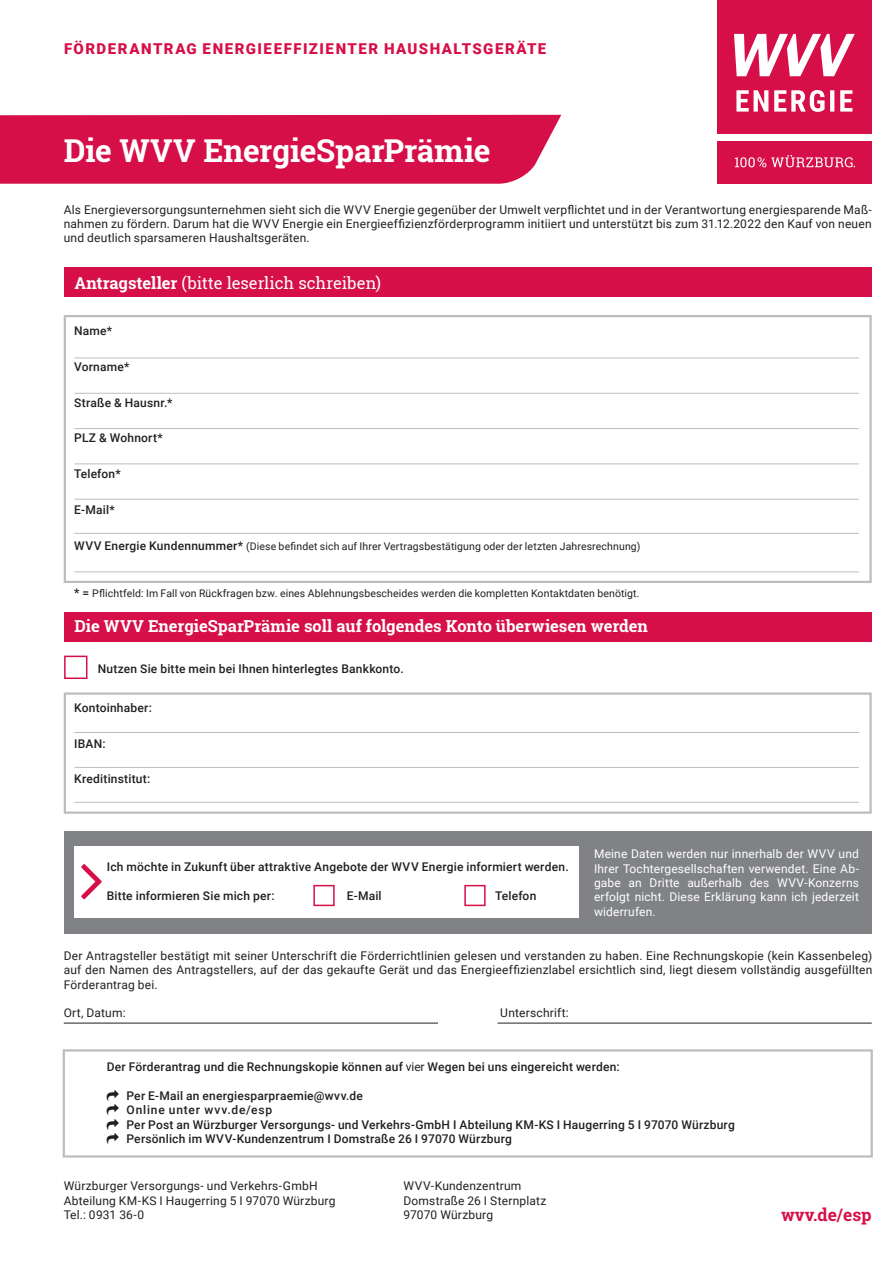
<style>
.page{position:relative;width:893px;height:1263px;background:#fff}
.page>*{position:absolute;margin:0;border:0;box-sizing:border-box;transform-origin:0 0}
.t1{font:700 31.5px "Roboto Slab";letter-spacing:-.005em;color:#fff}
.t2{font:700 17.25px "Roboto Slab";color:#d60f48}
.t3{font:700 16.5px "Roboto Slab";letter-spacing:-.005em;color:#fff}
.t4{font:16.5px "Roboto Slab";letter-spacing:-.005em;color:#fff}
.t5{font:900 15px "Roboto";letter-spacing:.1em;color:#d60f48}
.t6{font:12px/14.4px "Roboto";letter-spacing:.015em;color:#231f20;text-align:justify}
.t7{font:500 12px/14.4px "Roboto";letter-spacing:.02em;color:#231f20}
.t8{font:12px/14.4px "Roboto";letter-spacing:.015em;color:#fff;text-align:justify}
.t9{font:10.5px "Roboto";letter-spacing:.01em;color:#231f20}
.s1{font-weight:700}
.s2{font-weight:500;font-size:12px}
.s3{font-weight:400}
</style>
<div class="page">
<div style="left:64px;top:831px;width:808px;height:102px;background:#808285"></div>
<div style="left:63px;top:1049px;width:810px;height:108px;border:2px solid #bcbdc0"></div>
<div style="left:64px;top:268px;width:808px;height:29px;background:#d60f48"></div>
<div style="left:64px;top:612px;width:808px;height:30px;background:#d60f48"></div>
<div style="left:74px;top:847px;width:505px;height:71px;background:#fff"></div>
<hr style="left:64px;top:1023px;width:374px;height:1px;background:#231f20">
<div style="left:64px;top:692px;width:808px;height:122px;border:2px solid #bcbdc0"></div>
<div style="left:64px;top:656px;width:23px;height:23px;border:2px solid #d60f48"></div>
<hr style="left:74px;top:732px;width:785px;height:1px;background:#bcbdc0">
<hr style="left:74px;top:767px;width:785px;height:1px;background:#bcbdc0">
<hr style="left:74px;top:802px;width:785px;height:1px;background:#bcbdc0">
<hr style="left:497px;top:1023px;width:375px;height:1px;background:#231f20">
<div style="left:464px;top:885px;width:22px;height:21px;border:2px solid #d60f48"></div>
<div style="left:313px;top:885px;width:22px;height:21px;border:2px solid #d60f48"></div>
<div style="left:64px;top:315px;width:808px;height:268px;border:2px solid #bcbdc0"></div>
<hr style="left:74px;top:358px;width:785px;height:1px;background:#bcbdc0">
<hr style="left:74px;top:463px;width:785px;height:1px;background:#bcbdc0">
<hr style="left:74px;top:393px;width:785px;height:1px;background:#bcbdc0">
<hr style="left:74px;top:499px;width:785px;height:1px;background:#bcbdc0">
<hr style="left:74px;top:533px;width:785px;height:1px;background:#bcbdc0">
<hr style="left:74px;top:428px;width:785px;height:1px;background:#bcbdc0">
<hr style="left:74px;top:571px;width:785px;height:1px;background:#bcbdc0">
<div style="left:0;top:115px;width:561px;height:69px;background:#d60f48"></div>
<div style="left:717px;top:141px;width:155px;height:42px;background:#d60f48"></div>
<svg style="left:735px;top:155px;width:120px;height:12px"></svg>
<div style="left:717px;top:0;width:155px;height:133px;background:#d60f48"></div>
<svg style="left:734px;top:34px;width:121px;height:42px"></svg>
<svg style="left:736px;top:90px;width:116px;height:22px"></svg>
<p class="t5" style="left:64px;top:38px;width:484px">FÖRDERANTRAG ENERGIEEFFIZIENTER HAUSHALTSGERÄTE</p>
<h1 class="t1" style="left:64px;top:129px;width:428px">Die WVV EnergieSparPrämie</h1>
<p class="t6" style="left:64px;top:202px;width:809px">Als Energieversorgungsunternehmen sieht sich die WVV Energie gegenüber der Umwelt verpflichtet und in der Verantwortung energiesparende Maß&shy;nahmen zu fördern. Darum hat die WVV Energie ein Energieeffizienzförderprogramm initiiert und unterstützt bis zum 31.12.2022 den Kauf von neuen und deutlich sparsameren Haushaltsgeräten.</p>
<h3 class="t4" style="left:74px;top:271px;width:308px"><span class="s1">Antragsteller</span> (bitte leserlich schreiben)</h3>
<p class="t7" style="left:74px;top:323px;width:39px">Name*</p>
<p class="t7" style="left:74px;top:359px;width:57px">Vorname*</p>
<p class="t7" style="left:74px;top:395px;width:100px">Straße &amp; Hausnr.*</p>
<p class="t7" style="left:74px;top:430px;width:90px">PLZ &amp; Wohnort*</p>
<p class="t7" style="left:74px;top:466px;width:48px">Telefon*</p>
<p class="t7" style="left:74px;top:502px;width:42px">E-Mail*</p>
<p class="t9" style="left:74px;top:538px;width:568px"><span class="s2">WVV Energie Kundennummer*</span> (Diese befindet sich auf Ihrer Vertragsbestätigung oder der letzten Jahresrechnung)</p>
<p class="t9" style="left:74px;top:586px;width:567px"><span class="s2">* =</span> Pflichtfeld: Im Fall von Rückfragen bzw. eines Ablehnungsbescheides werden die kompletten Kontaktdaten benötigt.</p>
<h3 class="t3" style="left:74px;top:615px;width:575px">Die WVV EnergieSparPrämie soll auf folgendes Konto überwiesen werden</h3>
<p class="t7" style="left:98px;top:661px;width:307px">Nutzen Sie bitte mein bei Ihnen hinterlegtes Bankkonto.</p>
<p class="t7" style="left:74px;top:700px;width:79px">Kontoinhaber:</p>
<p class="t7" style="left:74px;top:736px;width:33px">IBAN:</p>
<p class="t7" style="left:74px;top:771px;width:77px">Kreditinstitut:</p>
<p class="t7" style="left:107px;top:859px;width:463px">Ich möchte in Zukunft über attraktive Angebote der WVV Energie informiert werden.</p>
<p class="t7" style="left:107px;top:888px;width:169px">Bitte informieren Sie mich per:</p>
<p class="t7" style="left:347px;top:888px;width:36px">E-Mail</p>
<p class="t7" style="left:495px;top:888px;width:43px">Telefon</p>
<p class="t8" style="left:594px;top:846px;width:266px">Meine Daten werden nur innerhalb der WVV und Ihrer Tochtergesellschaften verwendet. Eine Ab&shy;gabe an Dritte außerhalb des WVV-Konzerns erfolgt nicht. Diese Erklärung kann ich jederzeit widerrufen.</p>
<p class="t6" style="left:64px;top:948px;width:810px">Der Antragsteller bestätigt mit seiner Unterschrift die Förderrichtlinien gelesen und verstanden zu haben. Eine Rechnungskopie (kein Kassenbeleg) auf den Namen des Antragstellers, auf der das gekaufte Gerät und das Energieeffizienzlabel ersichtlich sind, liegt diesem vollständig ausgefüllten Förderantrag bei.</p>
<p class="t6" style="left:64px;top:1005px;width:63px">Ort, Datum:</p>
<p class="t6" style="left:500px;top:1005px;width:70px">Unterschrift:</p>
<p class="t7" style="left:107px;top:1059px;width:514px">Der Förderantrag und die Rechnungskopie können auf <span class="s3">vier</span> Wegen bei uns eingereicht werden:</p>
<p class="t7" style="left:127px;top:1088px;width:610px">Per E-Mail an energiesparpraemie@wvv.de<br>Online unter wvv.de/esp<br>Per Post an Würzburger Versorgungs- und Verkehrs-GmbH I Abteilung KM-KS I Haugerring 5 I 97070 Würzburg Persönlich im WVV-Kundenzentrum I Domstraße 26 I 97070 Würzburg</p>
<p class="t6" style="left:64px;top:1178px;width:273px;text-align:left">Würzburger Versorgungs- und Verkehrs-GmbH<br>Abteilung KM-KS I Haugerring 5 I 97070 Würzburg<br>Tel.: 0931 36-0</p>
<p class="t6" style="left:403px;top:1178px;width:144px;text-align:left">WVV-Kundenzentrum<br>Domstraße 26 I Sternplatz<br>97070 Würzburg</p>
<h2 class="t2" style="left:781px;top:1202px;width:92px">wvv.de/esp</h2>
</div>
